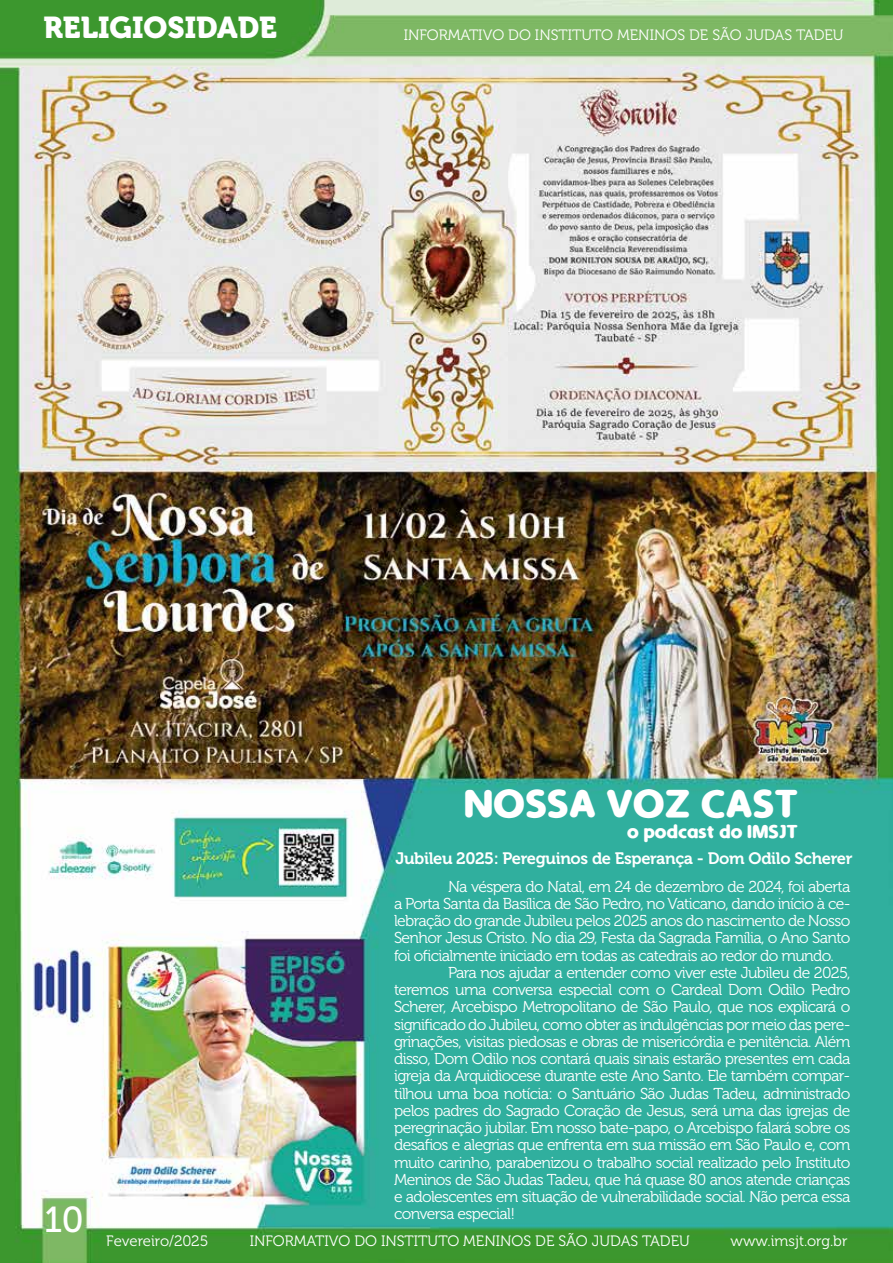
<style>
.page{position:relative;width:893px;height:1263px;background:#fff}
.page>*{position:absolute;margin:0;border:0;box-sizing:border-box;transform-origin:0 0}
.t1{font:700 40.5px "Simply Rounded";color:#fff}
.t2{font:36px "Museo 500";color:#fff}
.t3{font:30px "Museo 900";color:#fff}
.t4{font:700 19.5px "Simply Rounded";color:#fff}
.t5{font:16.5px "Museo 700";letter-spacing:-.02em;color:#fff}
.t6{font:15.75px/17.2px "Museo 300";letter-spacing:-.04em;color:#fff;text-align:justify}
.t7{font:15px "Museo 300";color:#fff}
</style>
<div class="page">
<img style="left:0;top:0;width:893px;height:1263px">
<h3 class="t3" style="left:43px;top:11px;width:235px">RELIGIOSIDADE</h3>
<p class="t7" style="left:404px;top:27px;width:441px">INFORMATIVO DO INSTITUTO MENINOS DE SÃO JUDAS TADEU</p>
<h1 class="t1" style="left:463px;top:782px;width:336px">NOSSA VOZ CAST</h1>
<p class="t4" style="left:627px;top:821px;width:172px">o podcast do IMSJT</p>
<h2 class="t2" style="left:44px;top:1199px;width:41px">10</h2>
<p class="t5" style="left:395px;top:849px;width:459px">Jubileu 2025: Pereguinos de Esperança - Dom Odilo Scherer</p>
<p class="t6" style="left:394px;top:878px;width:458px;text-indent:54px">Na véspera do Natal, em 24 de dezembro de 2024, foi aberta a Porta Santa da Basílica de São Pedro, no Vaticano, dando início à ce&shy;lebração do grande Jubileu pelos 2025 anos do nascimento de Nosso Senhor Jesus Cristo. No dia 29, Festa da Sagrada Família, o Ano Santo foi oficialmente iniciado em todas as catedrais ao redor do mundo.</p>
<p class="t6" style="left:394px;top:964px;width:458px;text-indent:54px">Para nos ajudar a entender como viver este Jubileu de 2025, teremos uma conversa especial com o Cardeal Dom Odilo Pedro Scherer, Arcebispo Metropolitano de São Paulo, que nos explicará o significado do Jubileu, como obter as indulgências por meio das pere&shy;grinações, visitas piedosas e obras de misericórdia e penitência. Além disso, Dom Odilo nos contará quais sinais estarão presentes em cada igreja da Arquidiocese durante este Ano Santo. Ele também compar&shy;tilhou uma boa notícia: o Santuário São Judas Tadeu, administrado pelos padres do Sagrado Coração de Jesus, será uma das igrejas de peregrinação jubilar. Em nosso bate-papo, o Arcebispo falará sobre os desafios e alegrias que enfrenta em sua missão em São Paulo e, com muito carinho, parabenizou o trabalho social realizado pelo Instituto Meninos de São Judas Tadeu, que há quase 80 anos atende crianças e adolescentes em situação de vulnerabilidade social. Não perca essa conversa especial!</p>
<p class="t7" style="left:106px;top:1233px;width:103px">Fevereiro/2025</p>
<p class="t7" style="left:250px;top:1233px;width:441px">INFORMATIVO DO INSTITUTO MENINOS DE SÃO JUDAS TADEU</p>
<p class="t7" style="left:730px;top:1233px;width:118px">www.imsjt.org.br</p>
</div>
